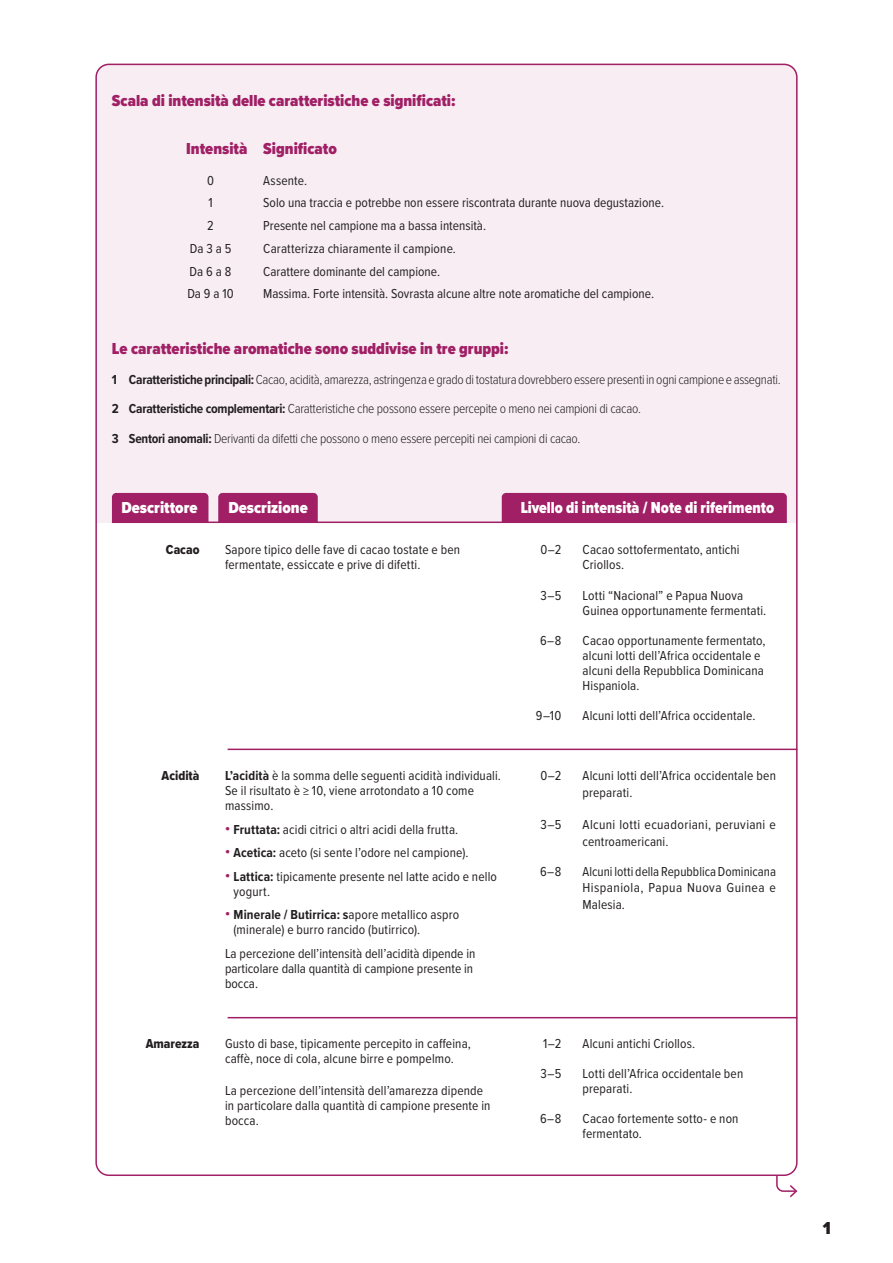
<style>
.page{position:relative;width:893px;height:1263px;background:#fff}
.page>*{position:absolute;margin:0;border:0;box-sizing:border-box;transform-origin:0 0}
.t1{font:900 18px "Proxima Nova Cond";color:#231f20}
.t2{font:900 16.5px "Proxima Nova Cond";color:#a01f65}
.t3{font:900 16.5px "Proxima Nova Cond";color:#fff;scale:.95 1}
.t4{font:900 16.5px "Proxima Nova Cond";color:#fff}
.t5{font:13.5px/15px "Proxima Nova Cond";letter-spacing:.01em;color:#231f20}
.t6{font:300 13.5px "Proxima Nova Cond";letter-spacing:-.02em;color:#231f20}
.t7{font:13.5px "Proxima Nova Cond Extrabld";color:#231f20}
.s1{font-weight:700}
.s2{font-family:"Montserrat";font-weight:800;font-size:15px;color:#a01f65}
</style>
<div class="page">
<div style="left:98px;top:64px;width:697px;height:459px;background:#f7edf3"></div>
<div style="left:218px;top:493px;width:100px;height:28px;background:#a01f65"></div>
<div style="left:502px;top:493px;width:285px;height:30px;background:#a01f65"></div>
<div style="left:112px;top:493px;width:96px;height:28px;background:#a01f65"></div>
<hr style="left:228px;top:749px;width:569px;height:1px;background:#a01f65">
<hr style="left:228px;top:1017px;width:569px;height:1px;background:#a01f65">
<hr style="left:112px;top:521px;width:674px;height:2px;background:#a01f65">
<svg style="left:775px;top:1174px;width:23px;height:24px"></svg>
<p class="t2" style="left:112px;top:89px;width:345px">Scala di intensità delle caratteristiche e significati:</p>
<p class="t2" style="left:186px;top:137px;width:63px">Intensità</p>
<p class="t2" style="left:263px;top:137px;width:75px">Significato</p>
<p class="t5" style="left:207px;top:172px;width:8px">0</p>
<p class="t5" style="left:263px;top:172px;width:46px">Assente.</p>
<p class="t5" style="left:208px;top:195px;width:6px">1</p>
<p class="t5" style="left:263px;top:195px;width:402px">Solo una traccia e potrebbe non essere riscontrata durante nuova degustazione.</p>
<p class="t5" style="left:207px;top:218px;width:8px">2</p>
<p class="t5" style="left:263px;top:218px;width:224px">Presente nel campione ma a bassa intensità.</p>
<p class="t5" style="left:190px;top:240px;width:43px">Da 3 a 5</p>
<p class="t5" style="left:263px;top:240px;width:194px">Caratterizza chiaramente il campione.</p>
<p class="t5" style="left:190px;top:263px;width:43px">Da 6 a 8</p>
<p class="t5" style="left:263px;top:263px;width:178px">Carattere dominante del campione.</p>
<p class="t5" style="left:187px;top:286px;width:48px">Da 9 a 10</p>
<p class="t5" style="left:263px;top:286px;width:392px">Massima. Forte intensità. Sovrasta alcune altre note aromatiche del campione.</p>
<p class="t2" style="left:112px;top:337px;width:398px">Le caratteristiche aromatiche sono suddivise in tre gruppi:</p>
<p class="t6" style="left:112px;top:369px;width:670px"><span class="s1">1 Caratteristiche principali:</span> Cacao, acidità, amarezza, astringenza e grado di tostatura dovrebbero essere presenti in ogni campione e assegnati.</p>
<p class="t6" style="left:112px;top:399px;width:530px"><span class="s1">2 Caratteristiche complementari:</span> Caratteristiche che possono essere percepite o meno nei campioni di cacao.</p>
<p class="t6" style="left:112px;top:428px;width:470px"><span class="s1">3 Sentori anomali:</span> Derivanti da difetti che possono o meno essere percepiti nei campioni di cacao.</p>
<p class="t4" style="left:121px;top:495px;width:78px">Descrittore</p>
<p class="t4" style="left:228px;top:495px;width:81px">Descrizione</p>
<p class="t3" style="left:521px;top:495px;width:268px">Livello di intensità / Note di riferimento</p>
<p class="t7" style="left:166px;top:540px;width:35px">Cacao</p>
<p class="t5" style="left:225px;top:542px;width:237px">Sapore tipico delle fave di cacao tostate e ben fermentate, essiccate e prive di difetti.</p>
<p class="t5" style="left:540px;top:542px;width:22px">0–2</p>
<p class="t5" style="left:583px;top:542px;width:159px">Cacao sottofermentato, antichi<br>Criollos.</p>
<p class="t5" style="left:541px;top:587px;width:22px">3–5</p>
<p class="t5" style="left:583px;top:587px;width:185px">Lotti “Nacional” e Papua Nuova<br>Guinea opportunamente fermentati.</p>
<p class="t5" style="left:540px;top:632px;width:23px">6–8</p>
<p class="t5" style="left:583px;top:632px;width:185px">Cacao opportunamente fermentato, alcuni lotti dell’Africa occidentale e alcuni della Repubblica Dominicana<br>Hispaniola.</p>
<p class="t5" style="left:536px;top:708px;width:27px">9–10</p>
<p class="t5" style="left:583px;top:708px;width:174px">Alcuni lotti dell’Africa occidentale.</p>
<p class="t7" style="left:162px;top:766px;width:39px">Acidità</p>
<p class="t5" style="left:225px;top:768px;width:277px"><span class="s1">L’acidità</span> è la somma delle seguenti acidità individuali.<br>Se il risultato è ≥ 10, viene arrotondato a 10 come massimo.</p>
<p class="t5" style="left:225px;top:821px;width:235px"><span class="s2">∙</span> <span class="s1">Fruttata:</span> acidi citrici o altri acidi della frutta.</p>
<p class="t5" style="left:225px;top:845px;width:245px"><span class="s2">∙</span> <span class="s1">Acetica:</span> aceto (si sente l’odore nel campione).</p>
<p class="t5" style="left:234px;top:868px;width:265px;text-indent:-9px"><span class="s2">∙</span> <span class="s1">Lattica:</span> tipicamente presente nel latte acido e nello yogurt.</p>
<p class="t5" style="left:234px;top:907px;width:227px;text-indent:-9px"><span class="s2">∙</span> <span class="s1">Minerale / Butirrica: s</span>apore metallico aspro (minerale) e burro rancido (butirrico).</p>
<p class="t5" style="left:225px;top:945px;width:252px">La percezione dell’intensità dell’acidità dipende in particolare dalla quantità di campione presente in bocca.</p>
<p class="t7" style="left:146px;top:1033px;width:55px">Amarezza</p>
<p class="t5" style="left:225px;top:1035px;width:247px">Gusto di base, tipicamente percepito in caffeina, caffè, noce di cola, alcune birre e pompelmo.</p>
<p class="t5" style="left:225px;top:1082px;width:267px">La percezione dell’intensità dell’amarezza dipende in particolare dalla quantità di campione presente in bocca.</p>
<p class="t5" style="left:540px;top:768px;width:22px">0–2</p>
<p class="t5" style="left:583px;top:767px;width:195px;line-height:16.5px">Alcuni lotti dell’Africa occidentale ben preparati.</p>
<p class="t5" style="left:541px;top:816px;width:22px">3–5</p>
<p class="t5" style="left:583px;top:816px;width:195px;line-height:16.5px">Alcuni lotti ecuadoriani, peruviani e centroamericani.</p>
<p class="t5" style="left:540px;top:863px;width:23px">6–8</p>
<p class="t5" style="left:583px;top:862px;width:195px;line-height:16.5px;text-align:justify">Alcuni lotti della Repubblica Dominicana Hispaniola, Papua Nuova Guinea e Malesia.</p>
<p class="t5" style="left:543px;top:1035px;width:20px">1–2</p>
<p class="t5" style="left:583px;top:1035px;width:114px">Alcuni antichi Criollos.</p>
<p class="t5" style="left:541px;top:1065px;width:22px">3–5</p>
<p class="t5" style="left:583px;top:1065px;width:162px">Lotti dell’Africa occidentale ben preparati.</p>
<p class="t5" style="left:540px;top:1111px;width:23px">6–8</p>
<p class="t5" style="left:583px;top:1111px;width:157px">Cacao fortemente sotto- e non fermentato.</p>
<p class="t1" style="left:823px;top:1215px;width:9px">1</p>
</div>
